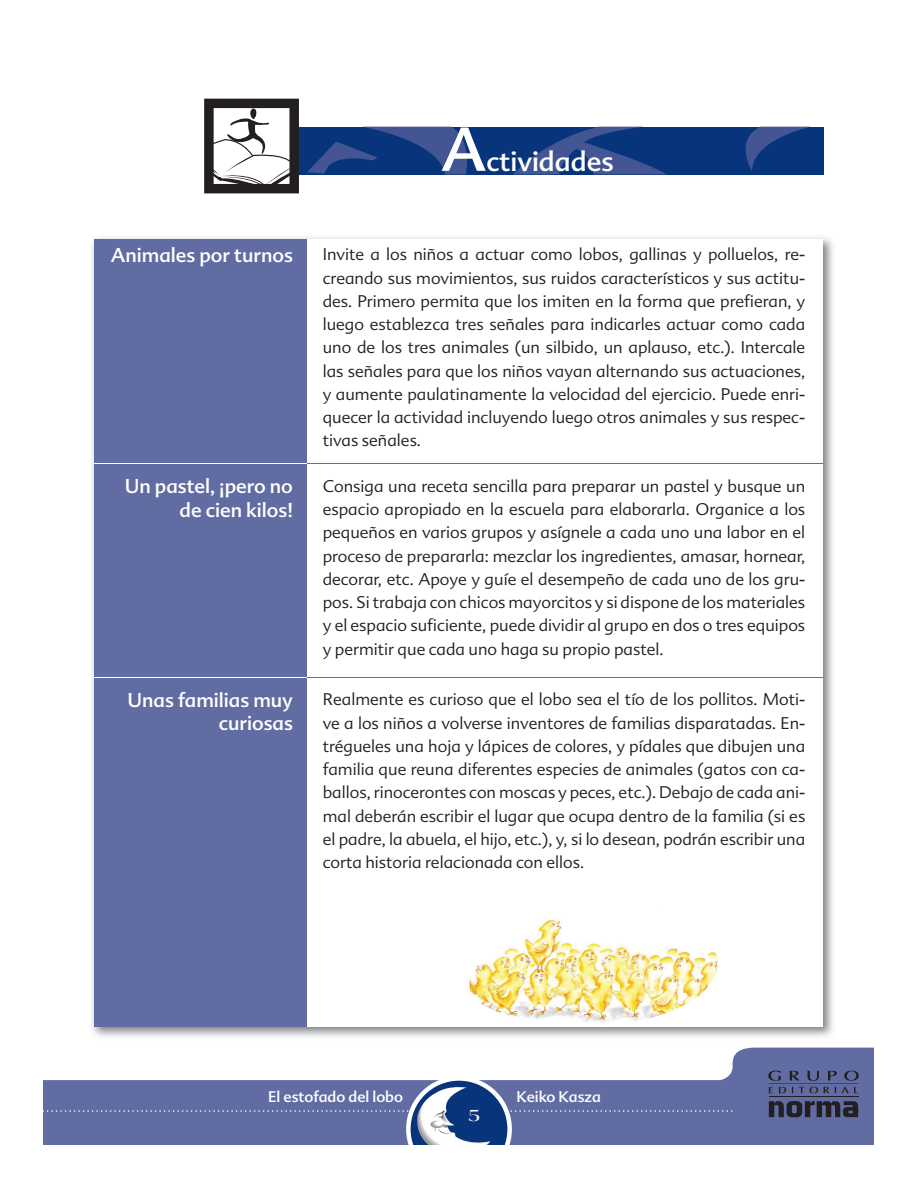
<style>
.page{position:relative;width:918px;height:1188px;background:#fff}
.page>*{position:absolute;margin:0;border:0;box-sizing:border-box;transform-origin:0 0}
.t1{font:60px "Advert";color:#fff}
.t2{font:27px "Advert";color:#fff}
.t3{font:19.5px/23.4px "Advert";color:#fff;text-align:right}
.t4{font:700 18px "Americana Std";color:#fff}
.t5{font:300 16.5px/23.2px "Advert";color:#231f20;text-align:justify}
.t6{font:15px "Advert";color:#fff}
</style>
<div class="page">
<div style="left:728px;top:1048px;width:146px;height:97px;background:#606ca2"></div>
<svg style="left:43px;top:1076px;width:689px;height:69px;background:#6b77a9"></svg>
<img style="left:416px;top:1087px;width:74px;height:58px">
<hr style="left:769px;top:1083px;width:89px;height:1px;background:#231f20">
<hr style="left:769px;top:1096px;width:89px;height:1px;background:#231f20">
<svg style="left:769px;top:1101px;width:89px;height:16px"></svg>
<svg style="left:768px;top:1071px;width:91px;height:10px"></svg>
<svg style="left:769px;top:1087px;width:89px;height:6px"></svg>
<img style="left:92px;top:237px;width:741px;height:800px">
<div style="left:94px;top:239px;width:728px;height:787px;background:#fff"></div>
<div style="left:94px;top:239px;width:213px;height:787px;background:#606ca2"></div>
<hr style="left:307px;top:463px;width:516px;height:1px;background:#606ca2">
<hr style="left:94px;top:463px;width:213px;height:1px;background:#fff">
<hr style="left:307px;top:677px;width:516px;height:1px;background:#606ca2">
<hr style="left:94px;top:677px;width:213px;height:1px;background:#fff">
<svg style="left:307px;top:127px;width:516px;height:47px;background:#183d81"></svg>
<svg style="left:204px;top:99px;width:95px;height:94px"></svg>
<img style="left:450px;top:901px;width:268px;height:125px;border-radius:50%">
<h1 class="t1" style="left:441px;top:126px;width:47px">A</h1>
<h2 class="t2" style="left:486px;top:151px;width:129px">ctividades</h2>
<p class="t3" style="left:111px;top:245px;width:184px">Animales por turnos</p>
<p class="t5" style="left:323px;top:244px;width:484px">Invite a los niños a actuar como lobos, gallinas y polluelos, re&shy;creando sus movimientos, sus ruidos característicos y sus actitu&shy;des. Primero permita que los imiten en la forma que prefieran, y luego establezca tres señales para indicarles actuar como cada uno de los tres animales (un silbido, un aplauso, etc.). Intercale las señales para que los niños vayan alternando sus actuaciones, y aumente paulatinamente la velocidad del ejercicio. Puede enri&shy;quecer la actividad incluyendo luego otros animales y sus respec&shy;tivas señales.</p>
<p class="t3" style="left:125px;top:476px;width:170px">Un pastel, ¡pero no de cien kilos!</p>
<p class="t5" style="left:323px;top:476px;width:484px">Consiga una receta sencilla para preparar un pastel y busque un espacio apropiado en la escuela para elaborarla. Organice a los pequeños en varios grupos y asígnele a cada uno una labor en el proceso de prepararla: mezclar los ingredientes, amasar, hornear, decorar, etc. Apoye y guíe el desempeño de cada uno de los gru&shy;pos. Si trabaja con chicos mayorcitos y si dispone de los materiales y el espacio suficiente, puede dividir al grupo en dos o tres equipos y permitir que cada uno haga su propio pastel.</p>
<p class="t3" style="left:128px;top:690px;width:167px">Unas familias muy curiosas</p>
<p class="t5" style="left:323px;top:689px;width:484px">Realmente es curioso que el lobo sea el tío de los pollitos. Moti&shy;ve a los niños a volverse inventores de familias disparatadas. En&shy;trégueles una hoja y lápices de colores, y pídales que dibujen una familia que reuna diferentes especies de animales (gatos con ca&shy;ballos, rinocerontes con moscas y peces, etc.). Debajo de cada ani&shy;mal deberán escribir el lugar que ocupa dentro de la familia (si es el padre, la abuela, el hijo, etc.), y, si lo desean, podrán escribir una corta historia relacionada con ellos.</p>
<p class="t6" style="left:268px;top:1091px;width:136px">El estofado del lobo</p>
<p class="t6" style="left:516px;top:1091px;width:86px">Keiko Kasza</p>
<p class="t4" style="left:468px;top:1108px;width:13px">5</p>
</div>
